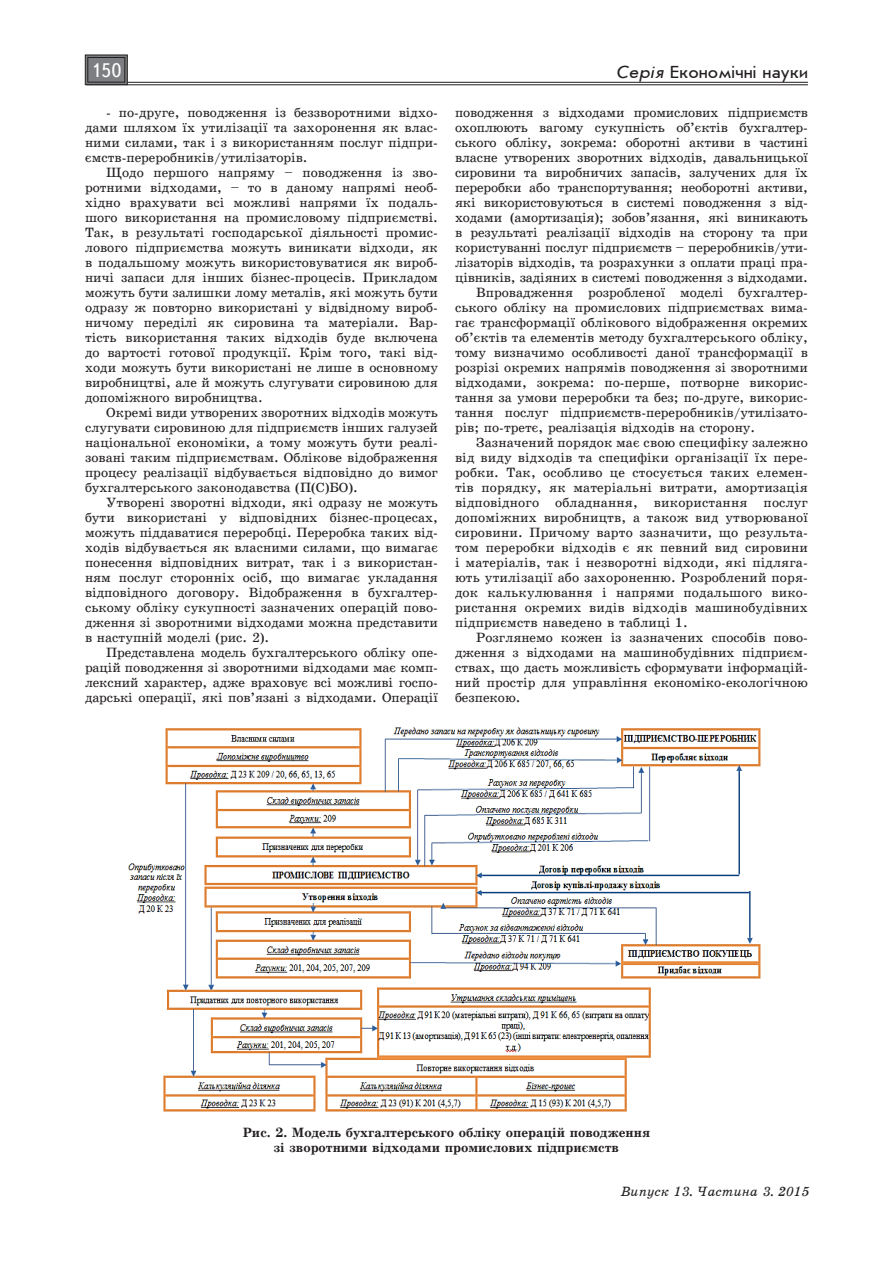
<style>
.page{position:relative;width:893px;height:1263px;background:#fff}
.page>*{position:absolute;margin:0;border:0;box-sizing:border-box;transform-origin:0 0}
.t1{font:19.5px "Ukrainian Text";color:#fff}
.t2{font:18px "Ukrainian Journal Sans";color:#231f20}
.Текст_основной{font:13.5px/15px "Ukrainian School";color:#231f20;text-align:justify}
.Рисунок{font:700 13.5px/15px "Ukrainian School";color:#231f20;text-align:center}
.t3{font:italic 13.5px "Ukrainian School";color:#231f20}
.s1{font-style:italic}
</style>
<div class="page">
<hr style="left:86px;top:82px;width:722px;height:1px;background:#231f20">
<hr style="left:86px;top:85px;width:722px;height:1px;background:#231f20">
<svg style="left:85px;top:54px;width:43px;height:31px"></svg>
<div style="left:88px;top:57px;width:37px;height:25px;border:1px solid #231f20"></div>
<img style="left:128px;top:727px;width:633px;height:385px">
<h1 class="t1" style="left:91px;top:60px;width:32px">150</h1>
<h2 class="t2" style="left:616px;top:63px;width:193px"><span class="s1">Серія</span> Економічні науки</h2>
<p class="Текст_основной" style="left:85px;top:105px;width:354px;text-indent:21px">- по-друге, поводження із беззворотними відхо&shy;дами шляхом їх утилізації та захоронення як влас&shy;ними силами, так і з використанням послуг підпри&shy;ємств-переробників/утилізаторів.</p>
<p class="Текст_основной" style="left:85px;top:165px;width:354px;text-indent:21px">Щодо першого напряму – поводження із зво&shy;ротними відходами, – то в даному напрямі необ&shy;хідно врахувати всі можливі напрями їх подаль&shy;шого використання на промисловому підприємстві.<br>Так, в результаті господарської діяльності промис&shy;лового підприємства можуть виникати відходи, як в подальшому можуть використовуватися як вироб&shy;ничі запаси для інших бізнес-процесів. Прикладом можуть бути залишки лому металів, які можуть бути одразу ж повторно використані у відвідному вироб&shy;ничому переділі як сировина та матеріали. Вар&shy;тість використання таких відходів буде включена до вартості готової продукції. Крім того, такі від&shy;ходи можуть бути використані не лише в основному виробництві, але й можуть слугувати сировиною для допоміжного виробництва.</p>
<p class="Текст_основной" style="left:85px;top:405px;width:354px;text-indent:21px">Окремі види утворених зворотних відходів можуть слугувати сировиною для підприємств інших галузей національної економіки, а тому можуть бути реалі&shy;зовані таким підприємствам. Облікове відображення процесу реалізації відбувається відповідно до вимог бухгалтерського законодавства (П(С)БО).</p>
<p class="Текст_основной" style="left:85px;top:495px;width:354px;text-indent:21px">Утворені зворотні відходи, які одразу не можуть бути використані у відповідних бізнес-процесах, можуть піддаватися переробці. Переробка таких від&shy;ходів відбувається як власними силами, що вимагає понесення відповідних витрат, так і з використан&shy;ням послуг сторонніх осіб, що вимагає укладання відповідного договору. Відображення в бухгалтер&shy;ському обліку сукупності зазначених операцій пово&shy;дження зі зворотними відходами можна представити в наступній моделі (рис. 2).</p>
<p class="Текст_основной" style="left:85px;top:645px;width:354px;text-indent:21px">Представлена модель бухгалтерського обліку опе&shy;рацій поводження зі зворотними відходами має комп&shy;лексний характер, адже враховує всі можливі госпо&shy;дарські операції, які пов’язані з відходами. Операції</p>
<p class="Текст_основной" style="left:455px;top:105px;width:354px">поводження з відходами промислових підприємств охоплюють вагому сукупність об’єктів бухгалтер&shy;ського обліку, зокрема: оборотні активи в частині власне утворених зворотних відходів, давальницької сировини та виробничих запасів, залучених для їх переробки або транспортування; необоротні активи, які використовуються в системі поводження з від&shy;ходами (амортизація); зобов’язання, які виникають в результаті реалізації відходів на сторону та при користуванні послуг підприємств – переробників/ути&shy;лізаторів відходів, та розрахунки з оплати праці пра&shy;цівників, задіяних в системі поводження з відходами.</p>
<p class="Текст_основной" style="left:455px;top:285px;width:354px;text-indent:21px">Впровадження розробленої моделі бухгалтер&shy;ського обліку на промислових підприємствах вима&shy;гає трансформації облікового відображення окремих об’єктів та елементів методу бухгалтерського обліку, тому визначимо особливості даної трансформації в розрізі окремих напрямів поводження зі зворотними відходами, зокрема: по-перше, потворне викорис&shy;тання за умови переробки та без; по-друге, викорис&shy;тання послуг підприємств-переробників/утилізато&shy;рів; по-третє, реалізація відходів на сторону.</p>
<p class="Текст_основной" style="left:455px;top:435px;width:354px;text-indent:21px">Зазначений порядок має свою специфіку залежно від виду відходів та специфіки організації їх пере&shy;робки. Так, особливо це стосується таких елемен&shy;тів порядку, як матеріальні витрати, амортизація відповідного обладнання, використання послуг допоміжних виробництв, а також вид утворюваної сировини. Причому варто зазначити, що результа&shy;том переробки відходів є як певний вид сировини і матеріалів, так і незворотні відходи, які підляга&shy;ють утилізації або захороненню. Розроблений поря&shy;док калькулювання і напрями подальшого вико&shy;ристання окремих видів відходів машинобудівних підприємств наведено в таблиці 1.</p>
<p class="Текст_основной" style="left:455px;top:630px;width:354px;text-indent:21px">Розглянемо кожен із зазначених способів пово&shy;дження з відходами на машинобудівних підприєм&shy;ствах, що дасть можливість сформувати інформацій&shy;ний простір для управління економіко-екологічною безпекою.</p>
<p class="Рисунок" style="left:243px;top:1125px;width:409px">Рис. 2. Модель бухгалтерського обліку операцій поводження зі зворотними відходами промислових підприємств</p>
<p class="t3" style="left:621px;top:1183px;width:190px">Випуск 13. Частина 3. 2015</p>
</div>
